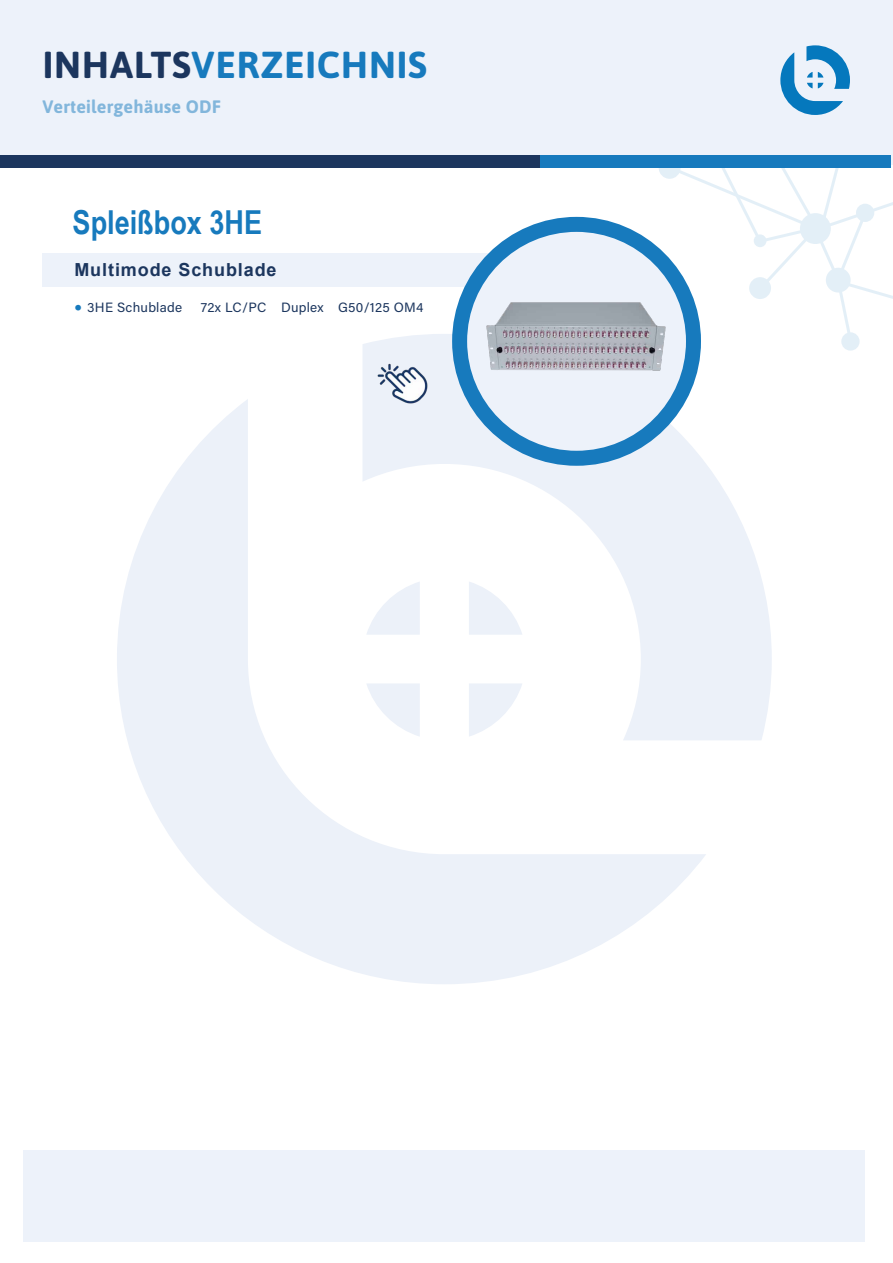
<style>
.page{position:relative;width:893px;height:1263px;background:#fff}
.page>*{position:absolute;margin:0;border:0;box-sizing:border-box;transform-origin:0 0}
.t1{font:700 37.5px "Asap";letter-spacing:.02em;color:#177abd}
.t2{font:700 33px "Arial Narrow";color:#177abd}
.t3{font:700 18px "Asap";letter-spacing:.01em;color:#177abd}
.t4{font:700 18px "Arial";letter-spacing:.05em;color:#1c365e}
.t5{font:13.5px "Acumin Pro";letter-spacing:.02em;color:#1c365e}
.s1{color:#1c365e}
.s2{font-family:"Asap";font-size:22.5px;color:#177abd}
</style>
<div class="page">
<svg style="left:379px;top:334px;width:393px;height:406px;fill:#ecf1f9"></svg>
<svg style="left:117px;top:399px;width:589px;height:585px"></svg>
<svg style="left:469px;top:581px;width:53px;height:54px"></svg>
<svg style="left:366px;top:581px;width:54px;height:54px"></svg>
<svg style="left:469px;top:683px;width:53px;height:54px"></svg>
<svg style="left:366px;top:683px;width:54px;height:54px"></svg>
<div style="left:0;top:0;width:893px;height:165px;background:#edf2fa"></div>
<div style="left:0;top:155px;width:692px;height:13px;background:#1c365e"></div>
<div style="left:540px;top:155px;width:351px;height:13px;background:#177abd"></div>
<div style="left:23px;top:1150px;width:842px;height:92px;background:#edf2fa"></div>
<div style="left:843px;top:334px;width:15px;height:15px;background:#e3eff7;border-radius:50%"></div>
<div style="left:841px;top:332px;width:19px;height:19px;border:3px solid #177abd;border-radius:50%"></div>
<svg style="left:650px;top:168px;width:243px;height:176px"></svg>
<svg style="left:660px;top:158px;width:19px;height:20px"></svg>
<div style="left:659px;top:157px;width:22px;height:22px;border:2px solid #177abd;border-radius:50%"></div>
<div style="left:43px;top:253px;width:488px;height:34px;background:#edf2fa"></div>
<img style="left:361px;top:341px;width:84px;height:84px">
<svg style="left:460px;top:224px;width:233px;height:234px;background:#bcd6ec"></svg>
<div style="left:452px;top:217px;width:249px;height:249px;border:15px solid #177abd;border-radius:50%"></div>
<img style="left:455px;top:259px;width:243px;height:162px">
<svg style="left:780px;top:45px;width:70px;height:70px"></svg>
<h1 class="t1" style="left:43px;top:38px;width:386px"><span class="s1">INHALTS</span>VERZEICHNIS</h1>
<h3 class="t3" style="left:43px;top:93px;width:180px">Verteilergehäuse ODF</h3>
<h2 class="t2" style="left:73px;top:198px;width:191px">Spleißbox 3HE</h2>
<h3 class="t4" style="left:74px;top:257px;width:204px">Multimode Schublade</h3>
<p class="t5" style="left:74px;top:298px;width:109px"><span class="s2">•</span> 3HE Schublade</p>
<p class="t5" style="left:201px;top:298px;width:224px">72x LC/PC Duplex G50/125 OM4</p>
</div>
